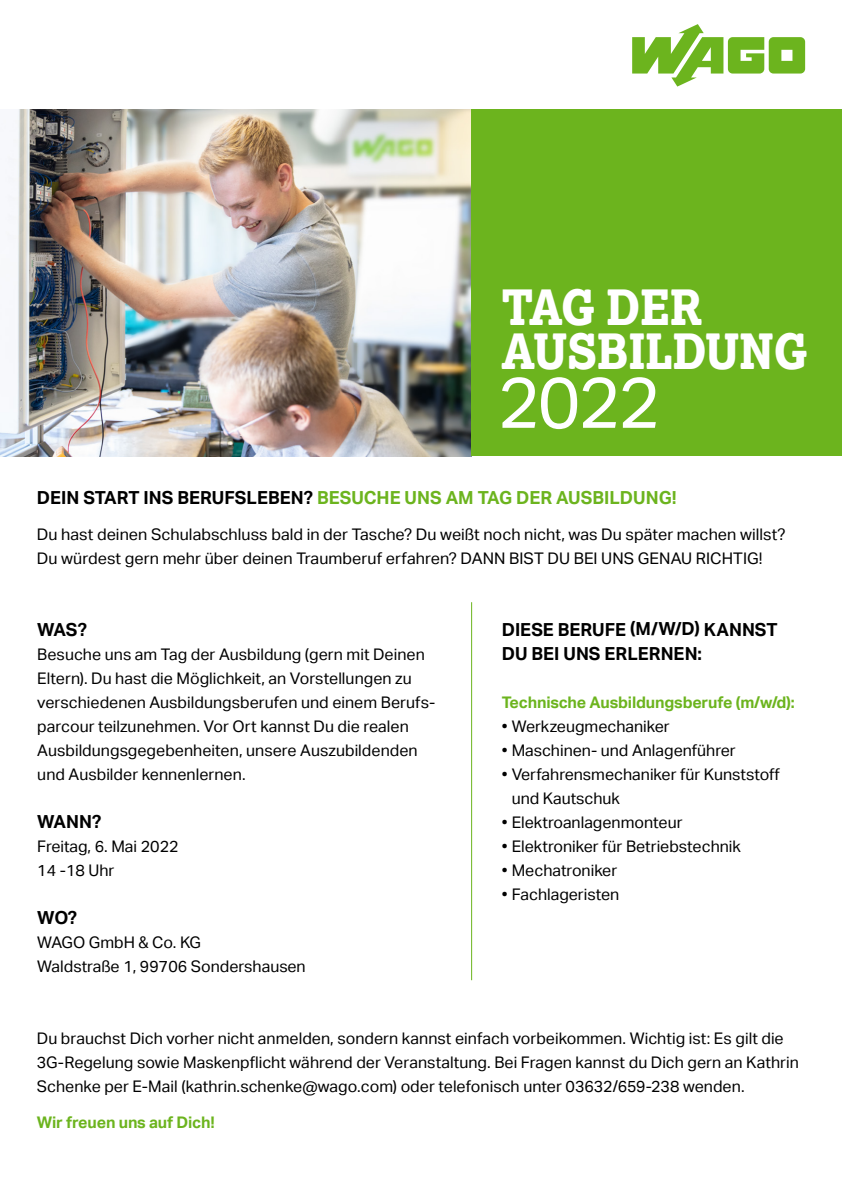
<style>
.page{position:relative;width:842px;height:1191px;background:#fff}
.page>*{position:absolute;margin:0;border:0;box-sizing:border-box;transform-origin:0 0}
.t1{font:71.3px "Aktiv Grotesk";color:#fff}
.t2{font:800 48.4px/44px "Lexia";letter-spacing:-.01em;color:#fff;scale:.91 1}
.t3{font:700 18px "Aktiv Grotesk";color:#6cb41e}
.t4{font:700 18px/24px "Aktiv Grotesk";color:#000}
.t5{font:16px/24px "Aktiv Grotesk";color:#000}
.Body_Copy{font:700 16px "Aktiv Grotesk";letter-spacing:-.01em;color:#6cb41e}
.s1{color:#000}
</style>
<div class="page">
<img style="left:0;top:110px;width:471px;height:346px">
<div style="left:471px;top:110px;width:371px;height:346px;background:#6cb41e"></div>
<hr style="left:471px;top:602px;width:1px;height:378px;background:#6cb41e">
<svg style="left:632px;top:24px;width:173px;height:63px"></svg>
<p class="t2" style="left:502px;top:284px;width:338px">TAG DER<br>AUSBILDUNG</p>
<p class="t1" style="left:498px;top:361px;width:164px">2022</p>
<p class="t3" style="left:37px;top:487px;width:641px"><span class="s1">DEIN START INS BERUFSLEBEN?</span> BESUCHE UNS AM TAG DER AUSBILDUNG!</p>
<p class="t5" style="left:37px;top:522px;width:750px">Du hast deinen Schulabschluss bald in der Tasche? Du weißt noch nicht, was Du später machen willst?<br>Du würdest gern mehr über deinen Traumberuf erfahren? DANN BIST DU BEI UNS GENAU RICHTIG!</p>
<p class="t4" style="left:37px;top:618px;width:51px">WAS?</p>
<p class="t5" style="left:37px;top:642px;width:399px">Besuche uns am Tag der Ausbildung (gern mit Deinen Eltern). Du hast die Möglichkeit, an Vorstellungen zu verschiedenen Ausbildungsberufen und einem Berufs&shy;parcour teilzunehmen. Vor Ort kannst Du die realen Ausbildungsgegebenheiten, unsere Auszubildenden und Ausbilder kennenlernen.</p>
<p class="t4" style="left:37px;top:810px;width:66px">WANN?</p>
<p class="t5" style="left:37px;top:834px;width:143px">Freitag, 6. Mai 2022</p>
<p class="t5" style="left:37px;top:858px;width:79px">14 -18 Uhr</p>
<p class="t4" style="left:37px;top:906px;width:41px">WO?</p>
<p class="t5" style="left:37px;top:930px;width:270px">WAGO GmbH &amp; Co. KG<br>Waldstraße 1, 99706 Sondershausen</p>
<p class="t4" style="left:502px;top:618px;width:277px">DIESE BERUFE (M/W/D) KANNST<br>DU BEI UNS ERLERNEN:</p>
<p class="Body_Copy" style="left:502px;top:693px;width:295px">Technische Ausbildungsberufe (m/w/d):</p>
<p class="t5" style="left:502px;top:714px;width:170px">• Werkzeugmechaniker</p>
<p class="t5" style="left:502px;top:738px;width:235px">• Maschinen- und Anlagenführer</p>
<p class="t5" style="left:512px;top:762px;width:270px;text-indent:-10px">• Verfahrensmechaniker für Kunststoff und Kautschuk</p>
<p class="t5" style="left:502px;top:810px;width:182px">• Elektroanlagenmonteur</p>
<p class="t5" style="left:502px;top:834px;width:241px">• Elektroniker für Betriebstechnik</p>
<p class="t5" style="left:502px;top:858px;width:117px">• Mechatroniker</p>
<p class="t5" style="left:502px;top:882px;width:119px">• Fachlageristen</p>
<p class="t5" style="left:37px;top:1026px;width:764px">Du brauchst Dich vorher nicht anmelden, sondern kannst einfach vorbeikommen. Wichtig ist: Es gilt die<br>3G-Regelung sowie Maskenpflicht während der Veranstaltung. Bei Fragen kannst du Dich gern an Kathrin<br>Schenke per E-Mail (kathrin.schenke@wago.com) oder telefonisch unter 03632/659-238 wenden.</p>
<p class="Body_Copy" style="left:37px;top:1113px;width:180px">Wir freuen uns auf Dich!</p>
</div>
